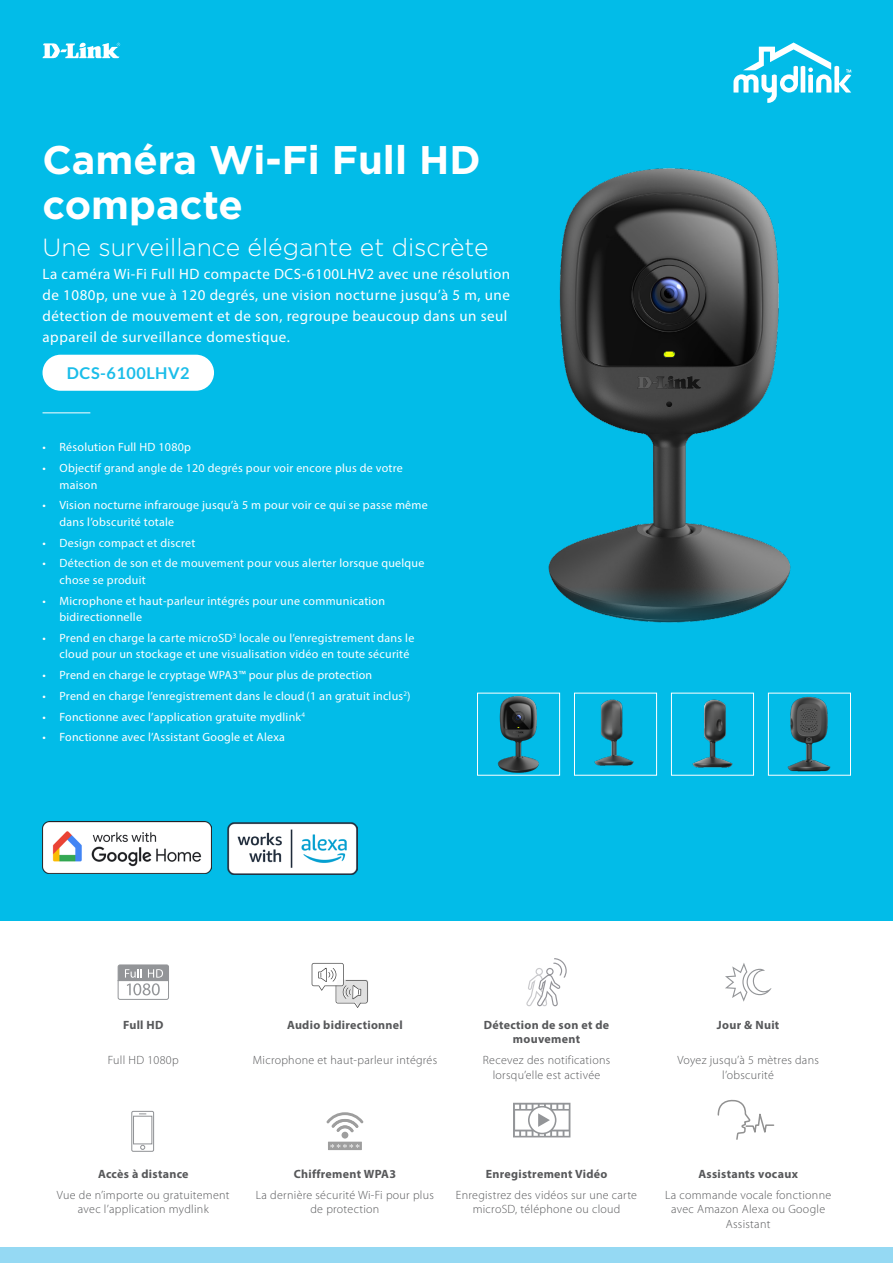
<style>
.page{position:relative;width:893px;height:1263px;background:#fff}
.page>*{position:absolute;margin:0;border:0;box-sizing:border-box;transform-origin:0 0}
.t1{font:700 39.9px/44.4px "Gotham";color:#fff}
.t2{font:300 24.75px "Gotham";color:#fff}
.t3{font:700 16.35px "Lato";letter-spacing:.03em;color:#1abde9}
.t4{font:15px/21px "Myriad Pro";letter-spacing:.035em;color:#fff}
.t5{font:12px/16.5px "Myriad Pro";letter-spacing:.02em;color:#fff}
.t6{font:300 12px/14.4px "Myriad Pro";letter-spacing:.025em;color:#57585a;text-align:center}
.t7{font:700 12px/14.4px "Myriad Pro";letter-spacing:.025em;color:#57585a;text-align:center}
</style>
<div class="page">
<div style="left:0;top:0;width:893px;height:921px;background:#02bce8"></div>
<svg style="left:42px;top:43px;width:78px;height:15px"></svg>
<svg style="left:733px;top:43px;width:118px;height:60px"></svg>
<hr style="left:43px;top:412px;width:47px;height:1px;background:#fff">
<div style="left:43px;top:355px;width:171px;height:36px;background:#fff;border-radius:18px"></div>
<img style="left:548px;top:168px;width:243px;height:455px">
<div style="left:0;top:1248px;width:893px;height:15px;background:#95d9f3"></div>
<svg style="left:118px;top:964px;width:51px;height:36px"></svg>
<svg style="left:526px;top:958px;width:41px;height:48px"></svg>
<svg style="left:725px;top:963px;width:46px;height:39px"></svg>
<div style="left:131px;top:1111px;width:23px;height:41px;border:1px solid #939598"></div>
<div style="left:133px;top:1116px;width:19px;height:28px;border:1px solid #939598"></div>
<svg style="left:140px;top:1145px;width:5px;height:5px"></svg>
<svg style="left:326px;top:1112px;width:37px;height:26px"></svg>
<div style="left:328px;top:1142px;width:34px;height:8px;background:#9e9e9e"></div>
<svg style="left:330px;top:1144px;width:29px;height:4px"></svg>
<img style="left:497px;top:695px;width:42px;height:78px">
<div style="left:477px;top:693px;width:83px;height:82px;border:1px solid #fff"></div>
<img style="left:594px;top:699px;width:40px;height:67px">
<div style="left:574px;top:693px;width:83px;height:82px;border:1px solid #fff"></div>
<img style="left:692px;top:699px;width:41px;height:69px">
<div style="left:671px;top:693px;width:83px;height:82px;border:1px solid #fff"></div>
<img style="left:787px;top:696px;width:44px;height:76px">
<div style="left:768px;top:693px;width:83px;height:82px;border:1px solid #fff"></div>
<svg style="left:312px;top:963px;width:56px;height:45px"></svg>
<svg style="left:513px;top:1103px;width:57px;height:34px"></svg>
<img style="left:228px;top:822px;width:130px;height:52px">
<img style="left:42px;top:822px;width:169px;height:52px">
<svg style="left:717px;top:1099px;width:58px;height:41px"></svg>
<p class="t1" style="left:43px;top:138px;width:440px">Caméra Wi-Fi Full HD compacte</p>
<p class="t2" style="left:43px;top:232px;width:447px">Une surveillance élégante et discrète</p>
<p class="t4" style="left:43px;top:263px;width:469px">La caméra Wi-Fi Full HD compacte DCS-6100LHV2 avec une résolution de 1080p, une vue à 120 degrés, une vision nocturne jusqu’à 5 m, une détection de mouvement et de son, regroupe beaucoup dans un seul appareil de surveillance domestique.</p>
<h3 class="t3" style="left:67px;top:363px;width:124px">DCS-6100LHV2</h3>
<p class="t5" style="left:43px;top:439px;width:150px">• Résolution Full HD 1080p</p>
<p class="t5" style="left:60px;top:459px;width:345px;text-indent:-17px">• Objectif grand angle de 120 degrés pour voir encore plus de votre maison</p>
<p class="t5" style="left:60px;top:497px;width:370px;text-indent:-17px">• Vision nocturne infrarouge jusqu’à 5 m pour voir ce qui se passe même dans l’obscurité totale</p>
<p class="t5" style="left:43px;top:534px;width:154px">• Design compact et discret</p>
<p class="t5" style="left:60px;top:555px;width:366px;text-indent:-17px">• Détection de son et de mouvement pour vous alerter lorsque quelque chose se produit</p>
<p class="t5" style="left:60px;top:592px;width:327px;text-indent:-17px">• Microphone et haut-parleur intégrés pour une communication bidirectionnelle</p>
<p class="t5" style="left:60px;top:629px;width:356px;text-indent:-17px">• Prend en charge la carte microSD<sup>3</sup> locale ou l’enregistrement dans le cloud pour un stockage et une visualisation vidéo en toute sécurité</p>
<p class="t5" style="left:43px;top:667px;width:331px">• Prend en charge le cryptage WPA3™ pour plus de protection</p>
<p class="t5" style="left:43px;top:687px;width:370px">• Prend en charge l’enregistrement dans le cloud (1 an gratuit inclus<sup>2</sup>)</p>
<p class="t5" style="left:43px;top:708px;width:264px">• Fonctionne avec l’application gratuite mydlink<sup>4</sup></p>
<p class="t5" style="left:43px;top:729px;width:244px">• Fonctionne avec l’Assistant Google et Alexa</p>
<p class="t7" style="left:123px;top:1017px;width:42px">Full HD</p>
<p class="t7" style="left:287px;top:1017px;width:117px">Audio bidirectionnel</p>
<p class="t7" style="left:484px;top:1017px;width:127px">Détection de son et de mouvement</p>
<p class="t7" style="left:717px;top:1017px;width:64px">Jour &amp; Nuit</p>
<p class="t6" style="left:108px;top:1053px;width:72px">Full HD 1080p</p>
<p class="t6" style="left:253px;top:1053px;width:186px">Microphone et haut-parleur intégrés</p>
<p class="t6" style="left:483px;top:1053px;width:129px">Recevez des notifications</p>
<p class="t6" style="left:493px;top:1068px;width:109px">lorsqu’elle est activée</p>
<p class="t6" style="left:677px;top:1053px;width:143px">Voyez jusqu’à 5 mètres dans l’obscurité</p>
<p class="t7" style="left:98px;top:1166px;width:92px">Accès à distance</p>
<p class="t7" style="left:294px;top:1166px;width:104px">Chiffrement WPA3</p>
<p class="t7" style="left:486px;top:1166px;width:123px">Enregistrement Vidéo</p>
<p class="t7" style="left:698px;top:1166px;width:101px">Assistants vocaux</p>
<p class="t6" style="left:57px;top:1188px;width:174px">Vue de n’importe ou gratuitement avec l’application mydlink</p>
<p class="t6" style="left:256px;top:1188px;width:180px">La dernière sécurité Wi-Fi pour plus de protection</p>
<p class="t6" style="left:456px;top:1188px;width:183px">Enregistrez des vidéos sur une carte microSD, téléphone ou cloud</p>
<p class="t6" style="left:665px;top:1188px;width:168px">La commande vocale fonctionne avec Amazon Alexa ou Google<br>Assistant</p>
</div>
